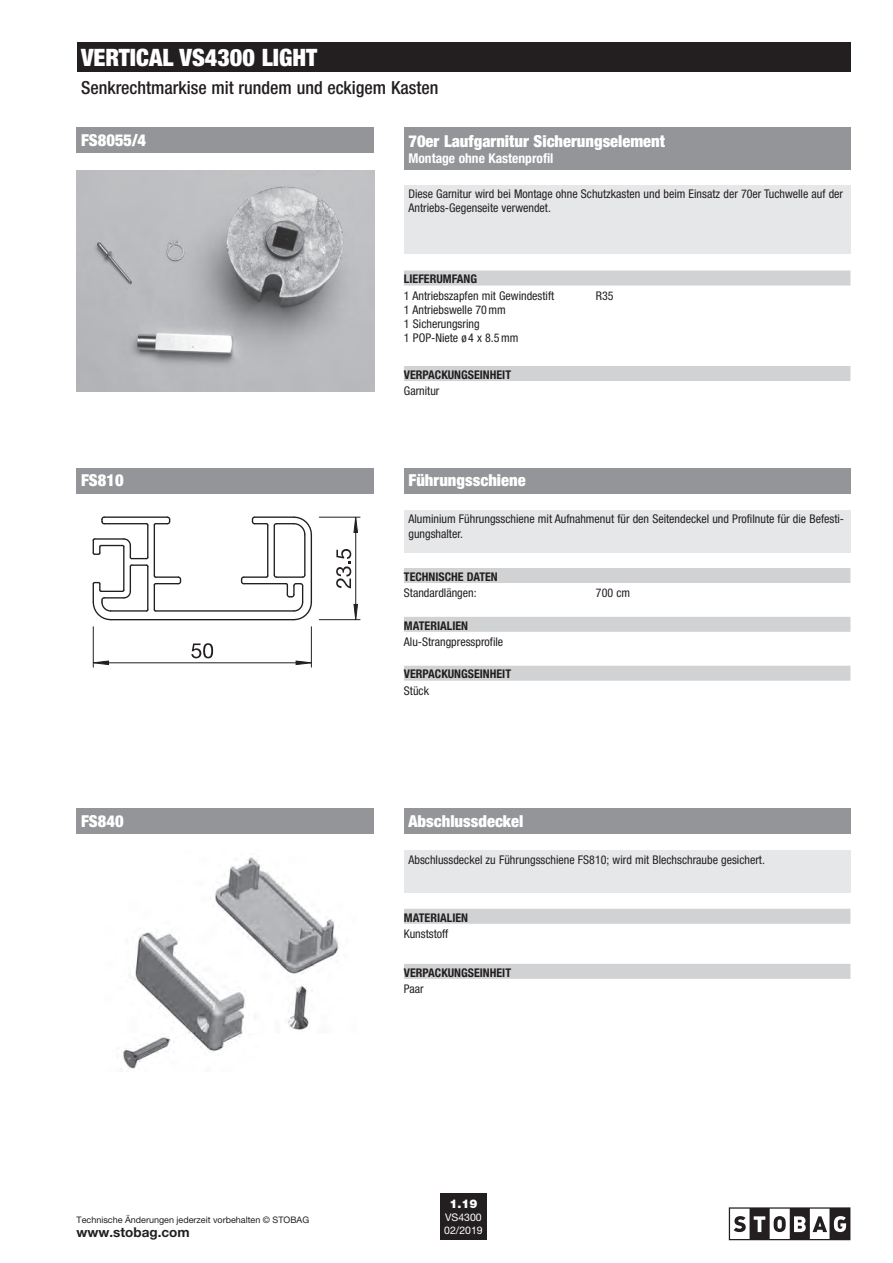
<style>
.page{position:relative;width:893px;height:1263px;background:#fff}
.page>*{position:absolute;margin:0;border:0;box-sizing:border-box;transform-origin:0 0}
.t1{font:900 condensed 24px "Helvetica Neue LT Pro";color:#fff}
.t2{font:500 condensed 18px "Helvetica Neue LT Pro";color:#231f20}
.t3{font:900 condensed 16.5px "Helvetica Neue LT Pro";color:#fff}
.t4{font:700 condensed 13.5px "Helvetica Neue LT Pro";color:#fff}
.t5{font:700 13.5px "Helvetica Neue LT Pro";color:#231f20}
.t6{font:condensed 12px/14.2px "Helvetica Neue LT Pro";color:#231f20}
.t7{font:700 condensed 12px "Helvetica Neue LT Pro";color:#231f20}
.t8{font:900 12px "Helvetica Neue LT Pro";color:#fff}
.t9{font:10.5px "Helvetica Neue LT Pro";color:#fff}
.t10{font:9px "Helvetica Neue LT Pro";color:#231f20}
</style>
<div class="page">
<div style="left:77px;top:43px;width:773px;height:29px;background:#231f20"></div>
<svg style="left:191px;top:643px;width:22px;height:15px"></svg>
<svg style="left:336px;top:549px;width:15px;height:39px"></svg>
<hr style="left:104px;top:662px;width:197px;height:1px;background:#231f20">
<hr style="left:311px;top:627px;width:1px;height:40px;background:#231f20">
<hr style="left:93px;top:627px;width:1px;height:40px;background:#231f20">
<hr style="left:355px;top:530px;width:1px;height:75px;background:#231f20">
<hr style="left:319px;top:619px;width:41px;height:1px;background:#231f20">
<hr style="left:319px;top:517px;width:41px;height:1px;background:#231f20">
<svg style="left:295px;top:660px;width:17px;height:5px"></svg>
<svg style="left:93px;top:660px;width:16px;height:5px"></svg>
<svg style="left:353px;top:604px;width:5px;height:16px"></svg>
<svg style="left:353px;top:516px;width:5px;height:17px"></svg>
<hr style="left:111px;top:619px;width:183px;height:1px;background:#231f20">
<hr style="left:311px;top:535px;width:1px;height:67px;background:#231f20">
<hr style="left:267px;top:525px;width:1px;height:51px;background:#231f20">
<hr style="left:244px;top:576px;width:22px;height:2px;background:#231f20">
<svg style="left:240px;top:576px;width:5px;height:9px"></svg>
<hr style="left:244px;top:583px;width:42px;height:1px;background:#231f20">
<hr style="left:156px;top:610px;width:138px;height:2px;background:#231f20">
<hr style="left:154px;top:525px;width:1px;height:51px;background:#231f20">
<hr style="left:104px;top:516px;width:63px;height:2px;background:#231f20">
<svg style="left:101px;top:516px;width:5px;height:9px"></svg>
<hr style="left:104px;top:523px;width:42px;height:1px;background:#231f20">
<svg style="left:145px;top:516px;width:26px;height:10px"></svg>
<hr style="left:147px;top:525px;width:1px;height:32px;background:#231f20">
<svg style="left:92px;top:537px;width:90px;height:84px"></svg>
<hr style="left:304px;top:535px;width:1px;height:40px;background:#231f20">
<svg style="left:285px;top:573px;width:28px;height:48px"></svg>
<hr style="left:276px;top:576px;width:27px;height:2px;background:#231f20">
<svg style="left:265px;top:573px;width:13px;height:5px"></svg>
<hr style="left:274px;top:526px;width:1px;height:49px;background:#231f20">
<svg style="left:251px;top:516px;width:62px;height:20px"></svg>
<img style="left:77px;top:170px;width:297px;height:221px">
<img style="left:122px;top:857px;width:217px;height:212px">
<div style="left:404px;top:366px;width:446px;height:15px;background:#d1d2d4"></div>
<div style="left:404px;top:270px;width:446px;height:15px;background:#d1d2d4"></div>
<div style="left:404px;top:185px;width:446px;height:68px;background:#e6e7e9"></div>
<div style="left:404px;top:128px;width:446px;height:42px;background:#939598"></div>
<div style="left:404px;top:468px;width:446px;height:25px;background:#939598"></div>
<div style="left:404px;top:510px;width:446px;height:43px;background:#e6e7e9"></div>
<div style="left:404px;top:666px;width:446px;height:15px;background:#d1d2d4"></div>
<div style="left:404px;top:568px;width:446px;height:15px;background:#d1d2d4"></div>
<div style="left:404px;top:617px;width:446px;height:15px;background:#d1d2d4"></div>
<div style="left:404px;top:808px;width:446px;height:25px;background:#939598"></div>
<div style="left:404px;top:850px;width:446px;height:43px;background:#e6e7e9"></div>
<div style="left:404px;top:909px;width:446px;height:15px;background:#d1d2d4"></div>
<div style="left:404px;top:964px;width:446px;height:15px;background:#d1d2d4"></div>
<div style="left:440px;top:1193px;width:47px;height:47px;background:#231f20"></div>
<svg style="left:729px;top:1207px;width:121px;height:33px"></svg>
<div style="left:77px;top:468px;width:297px;height:25px;background:#939598"></div>
<div style="left:77px;top:128px;width:297px;height:25px;background:#939598"></div>
<div style="left:77px;top:808px;width:297px;height:25px;background:#939598"></div>
<h1 class="t1" style="left:81px;top:43px;width:238px">VERTICAL VS4300 LIGHT</h1>
<h2 class="t2" style="left:81px;top:76px;width:359px">Senkrechtmarkise mit rundem und eckigem Kasten</h2>
<h3 class="t3" style="left:81px;top:130px;width:67px">FS8055/4</h3>
<h3 class="t3" style="left:408px;top:131px;width:258px">70er Laufgarnitur Sicherungselement</h3>
<p class="t4" style="left:408px;top:150px;width:147px">Montage ohne Kastenprofil</p>
<p class="t6" style="left:408px;top:187px;width:436px">Diese Garnitur wird bei Montage ohne Schutzkasten und beim Einsatz der 70er Tuchwelle auf der<br>Antriebs-Gegenseite verwendet.</p>
<p class="t7" style="left:404px;top:272px;width:75px">LIEFERUMFANG</p>
<p class="t6" style="left:404px;top:288px;width:152px">1 Antriebszapfen mit Gewindestift</p>
<p class="t6" style="left:596px;top:288px;width:19px">R35</p>
<p class="t6" style="left:404px;top:302px;width:116px">1 Antriebswelle 70mm<br>1 Sicherungsring<br>1 POP-Niete ø 4 x 8.5mm</p>
<p class="t7" style="left:404px;top:367px;width:109px">VERPACKUNGSEINHEIT</p>
<p class="t6" style="left:404px;top:384px;width:37px">Garnitur</p>
<h3 class="t3" style="left:81px;top:470px;width:44px">FS810</h3>
<h3 class="t3" style="left:408px;top:470px;width:119px">Führungsschiene</h3>
<p class="t6" style="left:408px;top:512px;width:437px">Aluminium Führungsschiene mit Aufnahmenut für den Seitendeckel und Profilnute für die Befesti&shy;gungshalter.</p>
<p class="t7" style="left:404px;top:569px;width:95px">TECHNISCHE DATEN</p>
<p class="t6" style="left:404px;top:586px;width:74px">Standardlängen:</p>
<p class="t6" style="left:596px;top:586px;width:36px">700 cm</p>
<p class="t7" style="left:404px;top:618px;width:66px">MATERIALIEN</p>
<p class="t6" style="left:404px;top:634px;width:101px">Alu-Strangpressprofile</p>
<p class="t7" style="left:404px;top:667px;width:109px">VERPACKUNGSEINHEIT</p>
<p class="t6" style="left:404px;top:683px;width:27px">Stück</p>
<h3 class="t3" style="left:81px;top:810px;width:44px">FS840</h3>
<h3 class="t3" style="left:408px;top:810px;width:116px">Abschlussdeckel</h3>
<p class="t6" style="left:408px;top:852px;width:358px">Abschlussdeckel zu Führungsschiene FS810; wird mit Blechschraube gesichert.</p>
<p class="t7" style="left:404px;top:910px;width:66px">MATERIALIEN</p>
<p class="t6" style="left:404px;top:926px;width:46px">Kunststoff</p>
<p class="t7" style="left:404px;top:965px;width:109px">VERPACKUNGSEINHEIT</p>
<p class="t6" style="left:404px;top:981px;width:21px">Paar</p>
<p class="t8" style="left:449px;top:1197px;width:30px">1.19</p>
<p class="t9" style="left:445px;top:1211px;width:38px">VS4300</p>
<p class="t10" style="left:77px;top:1214px;width:234px">Technische Änderungen jederzeit vorbehalten © STOBAG</p>
<p class="t5" style="left:77px;top:1224px;width:115px">www.stobag.com</p>
<p class="t9" style="left:444px;top:1223px;width:40px">02/2019</p>
</div>
